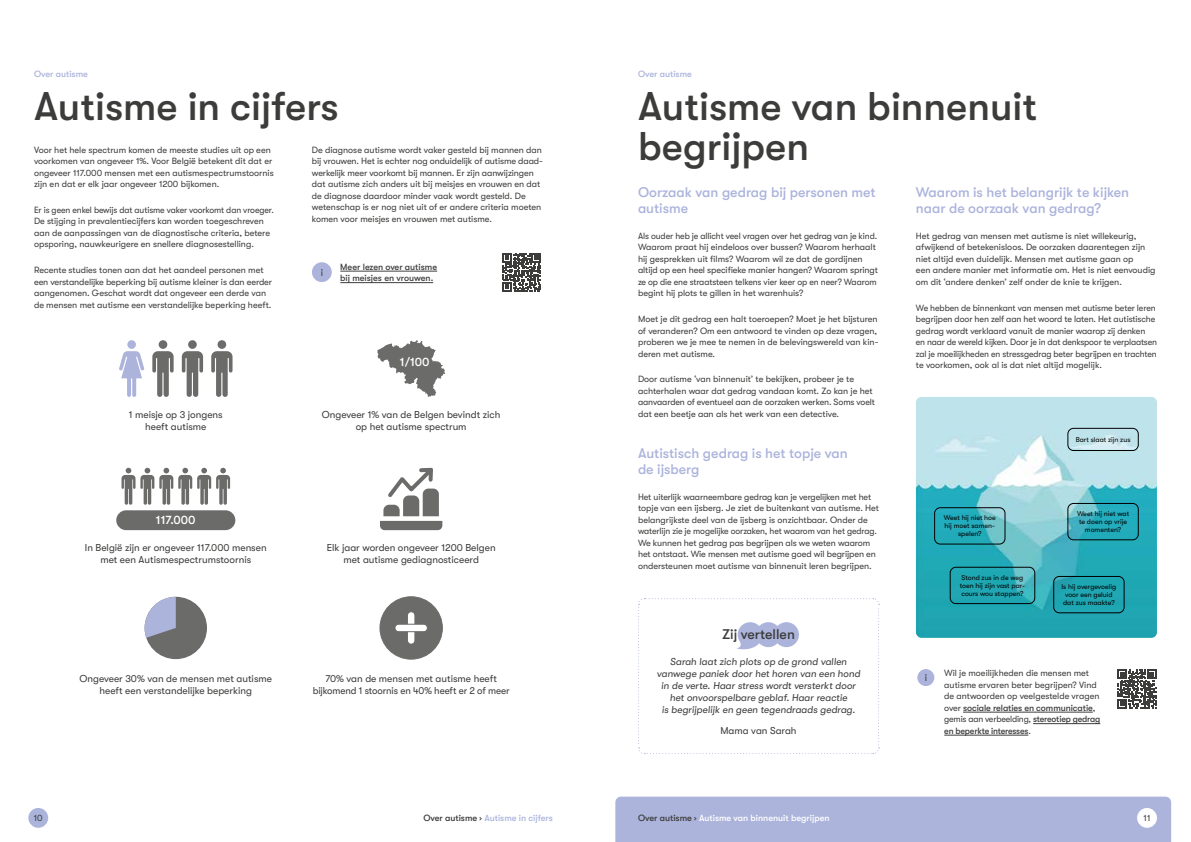
<style>
.page{position:relative;width:1191px;height:842px;background:#fff}
.page>*{position:absolute;margin:0;border:0;box-sizing:border-box;transform-origin:0 0}
.t1{font:500 40px/40px "GT Walsheim Pro";color:#3c3c3b}
.t2{font:500 14px/16px "GT Walsheim Pro";color:#acb4dc}
.t3{font:500 14px "GT Walsheim Pro";color:#3c3c3b}
.t4{font:500 12px "GT Walsheim Pro";color:#fff}
.t5{font:10px/12px "GT Walsheim Pro";color:#3c3c3b;text-align:center}
.t6{font:italic 10px/12px "GT Walsheim Pro";color:#3c3c3b;text-align:center}
.t7{font:9px/11.5px "GT Walsheim Pro";color:#3c3c3b}
.t8{font:9px/11.5px "GT Walsheim Pro";color:#3c3c3b;scale:.96 1}
.t9{font:500 9px "GT Walsheim Pro";color:#acb4dc}
.t10{font:500 9px/11.5px "GT Walsheim Pro";color:#3f3f40}
.t11{font:500 9px "GT Walsheim Pro";color:#fff}
.t12{font:7px/8px "GT Walsheim Pro";color:#000;text-align:center}
.s1{font-weight:500;color:#3f3f40}
.s2{color:#3c3c3b}
</style>
<div class="page">
<div style="left:615px;top:797px;width:556px;height:45px;background:#acb4dc"></div>
<div style="left:1137px;top:808px;width:20px;height:20px;background:#fff;border-radius:50%"></div>
<div style="left:28px;top:808px;width:20px;height:20px;background:#acb4dc;border-radius:50%"></div>
<hr style="left:340px;top:271px;width:97px;height:1px;background:#3f3f40">
<hr style="left:340px;top:282px;width:93px;height:1px;background:#3f3f40">
<svg style="left:502px;top:253px;width:39px;height:38px"></svg>
<div style="left:312px;top:262px;width:20px;height:20px;background:#acb4dc;border-radius:50%"></div>
<hr style="left:963px;top:712px;width:129px;height:1px;background:#3f3f40">
<hr style="left:1033px;top:723px;width:67px;height:1px;background:#3f3f40">
<hr style="left:944px;top:735px;width:84px;height:1px;background:#3f3f40">
<div style="left:917px;top:669px;width:17px;height:17px;background:#acb4dc;border-radius:50%"></div>
<svg style="left:1117px;top:670px;width:39px;height:38px"></svg>
<img style="left:916px;top:397px;width:241px;height:241px">
<div style="left:1067px;top:428px;width:71px;height:23px;border:1px solid #000;border-radius:6px"></div>
<div style="left:1067px;top:503px;width:71px;height:37px;border:1px solid #000;border-radius:6px"></div>
<div style="left:950px;top:567px;width:85px;height:37px;border:1px solid #000;border-radius:6px"></div>
<div style="left:934px;top:507px;width:71px;height:37px;border:1px solid #000;border-radius:6px"></div>
<div style="left:1053px;top:576px;width:71px;height:37px;border:1px solid #000;border-radius:6px"></div>
<svg style="left:380px;top:467px;width:62px;height:63px"></svg>
<div style="left:380px;top:597px;width:62px;height:62px;background:#6b6b6a;border-radius:50%"></div>
<div style="left:379px;top:596px;width:64px;height:64px;border:1px solid #6b6b6a;border-radius:50%"></div>
<div style="left:407px;top:612px;width:8px;height:32px;background:#fff;border-radius:4px"></div>
<div style="left:407px;top:611px;width:8px;height:34px;border:1px solid #6b6b6a;border-radius:4px"></div>
<div style="left:395px;top:624px;width:32px;height:8px;background:#fff;border-radius:4px"></div>
<div style="left:394px;top:624px;width:34px;height:8px;border:1px solid #6b6b6a;border-radius:4px"></div>
<div style="left:145px;top:597px;width:62px;height:62px;background:#6b6b6a;border-radius:50%"></div>
<svg style="left:145px;top:597px;width:31px;height:41px"></svg>
<svg style="left:119px;top:340px;width:25px;height:57px"></svg>
<svg style="left:152px;top:340px;width:22px;height:57px"></svg>
<svg style="left:182px;top:340px;width:21px;height:57px"></svg>
<svg style="left:211px;top:340px;width:21px;height:57px"></svg>
<svg style="left:121px;top:468px;width:109px;height:37px"></svg>
<div style="left:116px;top:510px;width:119px;height:20px;background:#6b6b6a;border-radius:10px"></div>
<svg style="left:377px;top:340px;width:68px;height:57px"></svg>
<svg style="left:638px;top:598px;width:241px;height:156px"></svg>
<p class="t9" style="left:34px;top:69px;width:55px">Over autisme</p>
<h1 class="t1" style="left:34px;top:86px;width:306px">Autisme in cijfers</h1>
<p class="t7" style="left:34px;top:144px;width:241px">Voor het hele spectrum komen de meeste studies uit op een voorkomen van ongeveer 1%. Voor België betekent dit dat er ongeveer 117.000 mensen met een autismespectrumstoornis zijn en dat er elk jaar ongeveer 1200 bijkomen.</p>
<p class="t8" style="left:34px;top:204px;width:251px">Er is geen enkel bewijs dat autisme vaker voorkomt dan vroeger.<br>De stijging in prevalentiecijfers kan worden toegeschreven aan de aanpassingen van de diagnostische criteria, betere opsporing, nauwkeurigere en snellere diagnosestelling.</p>
<p class="t7" style="left:34px;top:264px;width:240px">Recente studies tonen aan dat het aandeel personen met een verstandelijke beperking bij autisme kleiner is dan eerder aangenomen. Geschat wordt dat ongeveer een derde van de mensen met autisme een verstandelijke beperking heeft.</p>
<p class="t7" style="left:312px;top:144px;width:232px">De diagnose autisme wordt vaker gesteld bij mannen dan bij vrouwen. Het is echter nog onduidelijk of autisme daad&shy;werkelijk meer voorkomt bij mannen. Er zijn aanwijzingen dat autisme zich anders uit bij meisjes en vrouwen en dat de diagnose daardoor minder vaak wordt gesteld. De wetenschap is er nog niet uit of er andere criteria moeten komen voor meisjes en vrouwen met autisme.</p>
<p class="t10" style="left:340px;top:261px;width:98px">Meer lezen over autisme bij meisjes en vrouwen.</p>
<p class="t5" style="left:321px;top:266px;width:4px">i</p>
<p class="t5" style="left:129px;top:409px;width:95px">1 meisje op 3 jongens heeft autisme</p>
<h3 class="t4" style="left:156px;top:513px;width:41px">117.000</h3>
<p class="t5" style="left:85px;top:542px;width:183px">In België zijn er ongeveer 117.000 mensen met een Autismespectrumstoornis</p>
<h3 class="t4" style="left:400px;top:355px;width:31px">1/100</h3>
<p class="t5" style="left:322px;top:409px;width:180px">Ongeveer 1% van de Belgen bevindt zich op het autisme spectrum</p>
<p class="t5" style="left:327px;top:542px;width:170px">Elk jaar worden ongeveer 1200 Belgen met autisme gediagnosticeerd</p>
<p class="t5" style="left:80px;top:672px;width:194px">Ongeveer 30% van de mensen met autisme heeft een verstandelijke beperking</p>
<p class="t5" style="left:313px;top:672px;width:198px">70% van de mensen met autisme heeft bijkomend 1 stoornis en 40% heeft er 2 of meer</p>
<p class="t9" style="left:638px;top:69px;width:55px">Over autisme</p>
<h1 class="t1" style="left:638px;top:86px;width:400px">Autisme van binnenuit begrijpen</h1>
<h2 class="t2" style="left:638px;top:184px;width:239px">Oorzaak van gedrag bij personen met autisme</h2>
<p class="t7" style="left:638px;top:230px;width:241px">Als ouder heb je allicht veel vragen over het gedrag van je kind.<br>Waarom praat hij eindeloos over bussen? Waarom herhaalt hij gesprekken uit films? Waarom wil ze dat de gordijnen altijd op een heel specifieke manier hangen? Waarom springt ze op die ene straatsteen telkens vier keer op en neer? Waarom begint hij plots te gillen in het warenhuis?</p>
<p class="t7" style="left:638px;top:313px;width:242px">Moet je dit gedrag een halt toeroepen? Moet je het bijsturen of veranderen? Om een antwoord te vinden op deze vragen, proberen we je mee te nemen in de belevingswereld van kin&shy;deren met autisme.</p>
<p class="t7" style="left:638px;top:374px;width:239px">Door autisme ‘van binnenuit’ te bekijken, probeer je te achterhalen waar dat gedrag vandaan komt. Zo kan je het aanvaarden of eventueel aan de oorzaken werken. Soms voelt dat een beetje aan als het werk van een detective.</p>
<h2 class="t2" style="left:638px;top:445px;width:211px">Autistisch gedrag is het topje van de ijsberg</h2>
<p class="t7" style="left:638px;top:491px;width:242px">Het uiterlijk waarneembare gedrag kan je vergelijken met het topje van een ijsberg. Je ziet de buitenkant van autisme. Het belangrijkste deel van de ijsberg is onzichtbaar. Onder de waterlijn zie je mogelijke oorzaken, het waarom van het gedrag.<br>We kunnen het gedrag pas begrijpen als we weten waarom het ontstaat. Wie mensen met autisme goed wil begrijpen en ondersteunen moet autisme van binnenuit leren begrijpen.</p>
<h2 class="t2" style="left:916px;top:184px;width:215px">Waarom is het belangrijk te kijken naar de oorzaak van gedrag?</h2>
<p class="t7" style="left:916px;top:230px;width:241px">Het gedrag van mensen met autisme is niet willekeurig, afwijkend of betekenisloos. De oorzaken daarentegen zijn niet altijd even duidelijk. Mensen met autisme gaan op<br>een andere manier met informatie om. Het is niet eenvoudig om dit ‘andere denken’ zelf onder de knie te krijgen.</p>
<p class="t7" style="left:916px;top:302px;width:242px">We hebben de binnenkant van mensen met autisme beter leren begrijpen door hen zelf aan het woord te laten. Het autistische gedrag wordt verklaard vanuit de manier waarop zij denken<br>en naar de wereld kijken. Door je in dat denkspoor te verplaatsen zal je moeilijkheden en stressgedrag beter begrijpen en trachten te voorkomen, ook al is dat niet altijd mogelijk.</p>
<p class="t12" style="left:1075px;top:435px;width:56px">Bart slaat zijn zus</p>
<p class="t12" style="left:1077px;top:510px;width:54px">Weet hij niet wat te doen op vrije momenten?</p>
<p class="t12" style="left:943px;top:514px;width:53px">Weet hij niet hoe hij moet samen&shy;spelen?</p>
<h2 class="t3" style="left:722px;top:626px;width:74px">Zij vertellen</h2>
<p class="t6" style="left:657px;top:656px;width:205px">Sarah laat zich plots op de grond vallen vanwege paniek door het horen van een hond in de verte. Haar stress wordt versterkt door het onvoorspelbare geblaf. Haar reactie<br>is begrijpelijk en geen tegendraads gedrag.</p>
<p class="t5" style="left:720px;top:724px;width:78px">Mama van Sarah</p>
<p class="t12" style="left:959px;top:573px;width:67px;text-align:left">Stond zus in de weg toen hij zijn vast par&shy;cours wou stappen?</p>
<p class="t12" style="left:1061px;top:583px;width:56px;text-align:left">Is hij overgevoelig voor een geluid dat zus maakte?</p>
<p class="t5" style="left:924px;top:672px;width:4px">i</p>
<p class="t7" style="left:944px;top:667px;width:157px">Wil je moeilijkheden die mensen met autisme ervaren beter begrijpen? Vind de antwoorden op veelgestelde vragen over <span class="s1">sociale relaties en communicatie</span>, gemis aan verbeelding, <span class="s1">stereotiep gedrag en beperkte interesses</span>.</p>
<p class="t9" style="left:423px;top:813px;width:131px"><span class="s2">Over autisme ›</span> Autisme in cijfers</p>
<p class="t11" style="left:638px;top:813px;width:193px"><span class="s2">Over autisme ›</span> Autisme van binnenuit begrijpen</p>
<p class="t7" style="left:34px;top:812px;width:10px">10</p>
<p class="t7" style="left:1143px;top:812px;width:8px">11</p>
</div>
